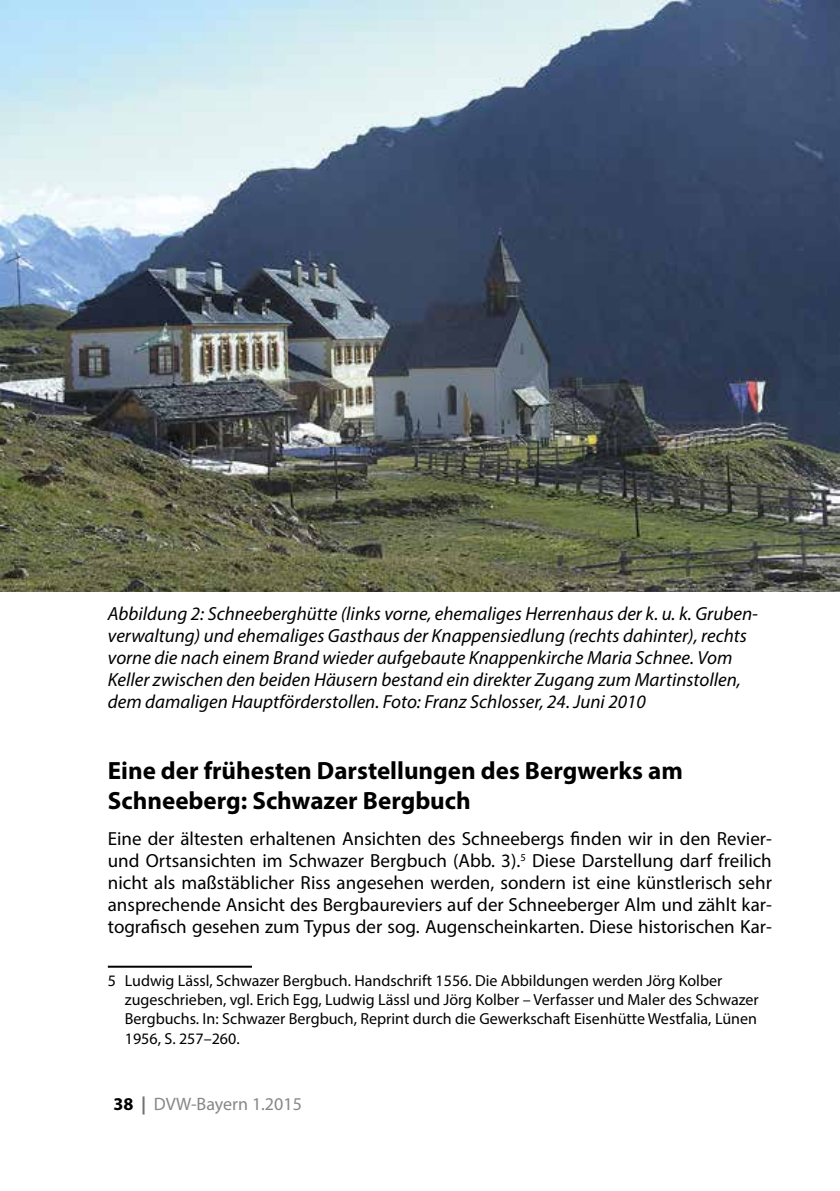
<style>
.page{position:relative;width:840px;height:1191px;background:#fff}
.page>*{position:absolute;margin:0;border:0;box-sizing:border-box;transform-origin:0 0}
.t1{font:700 25px/30px "Myriad Pro";color:#000}
.t2{font:19px/22px "Myriad Pro";color:#000;text-align:justify}
.t3{font:italic 19px/22px "Myriad Pro";color:#000}
.t4{font:18px "Myriad Pro";color:#868786}
.t5{font:16px/19.2px "Myriad Pro";color:#000}
.s1{font-weight:700;color:#000}
.s2{font-weight:700;color:#6e6e6e}
</style>
<div class="page">
<hr style="left:108px;top:965px;width:144px;height:2px;background:#000">
<img style="left:0;top:0;width:839px;height:591px">
<p class="t3" style="left:108px;top:602px;width:651px">Abbildung 2: Schneeberghütte (links vorne, ehemaliges Herrenhaus der k. u. k. Gruben&shy;verwaltung) und ehemaliges Gasthaus der Knappensiedlung (rechts dahinter), rechts vorne die nach einem Brand wieder aufgebaute Knappenkirche Maria Schnee. Vom Keller zwischen den beiden Häusern bestand ein direkter Zugang zum Martinstollen, dem damaligen Hauptförderstollen. Foto: Franz Schlosser, 24. Juni 2010</p>
<h1 class="t1" style="left:108px;top:754px;width:576px">Eine der frühesten Darstellungen des Bergwerks am<br>Schneeberg: Schwazer Bergbuch</h1>
<p class="t2" style="left:108px;top:827px;width:665px">Eine der ältesten erhaltenen Ansichten des Schneebergs finden wir in den Revier&shy;und Ortsansichten im Schwazer Bergbuch (Abb. 3).<sup>5</sup> Diese Darstellung darf freilich nicht als maßstäblicher Riss angesehen werden, sondern ist eine künstlerisch sehr ansprechende Ansicht des Bergbaureviers auf der Schneeberger Alm und zählt kar&shy;tografisch gesehen zum Typus der sog. Augenscheinkarten. Diese historischen Kar-</p>
<p class="t5" style="left:125px;top:970px;width:635px;text-indent:-17px">5 Ludwig Lässl, Schwazer Bergbuch. Handschrift 1556. Die Abbildungen werden Jörg Kolber zugeschrieben, vgl. Erich Egg, Ludwig Lässl und Jörg Kolber – Verfasser und Maler des Schwazer Bergbuchs. In: Schwazer Bergbuch, Reprint durch die Gewerkschaft Eisenhütte Westfalia, Lünen 1956, S. 257–260.</p>
<p class="t4" style="left:113px;top:1093px;width:190px"><span class="s1">38</span> <span class="s2">|</span> DVW-Bayern 1.2015</p>
</div>
